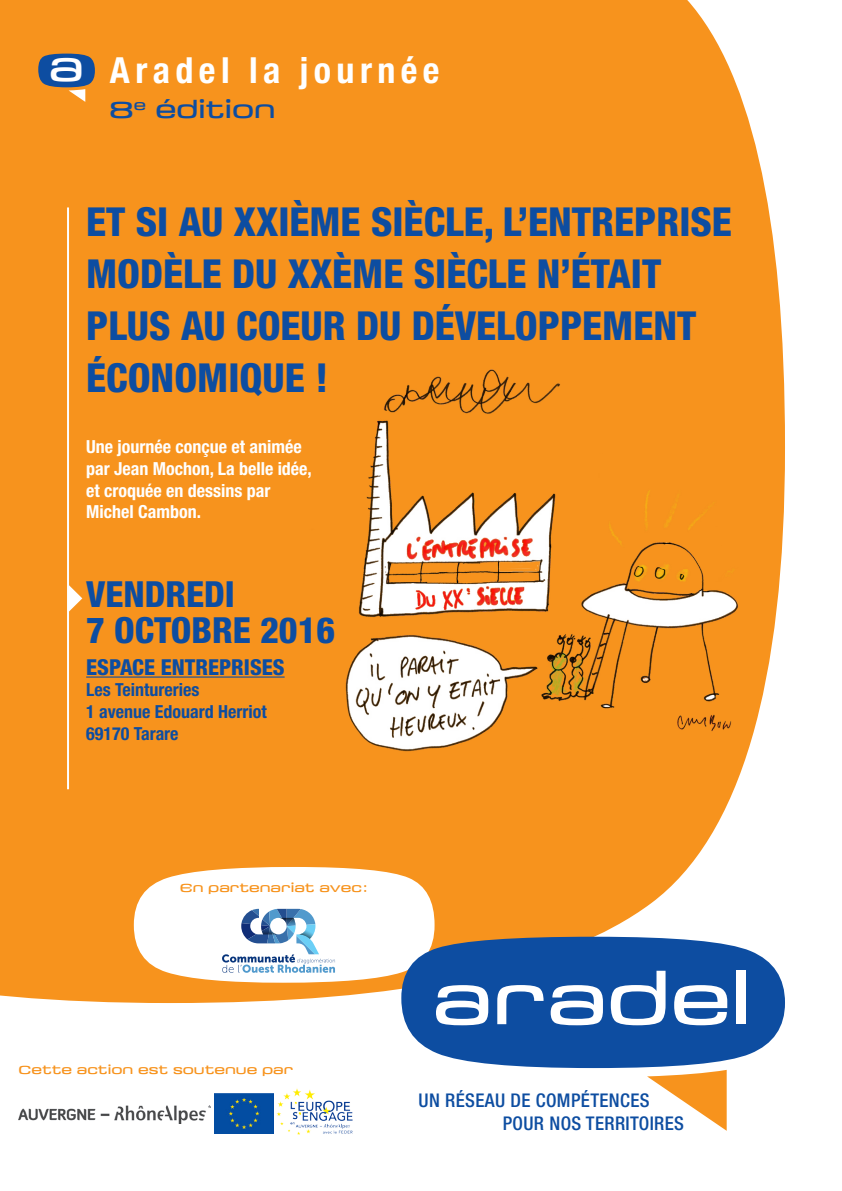
<style>
.page{position:relative;width:842px;height:1191px;background:#fff}
.page>*{position:absolute;margin:0;border:0;box-sizing:border-box;transform-origin:0 0}
.t1{font:expanded 68.4px "Saturn";color:#fff}
.t2{font:800 condensed 40px/52px "Helvetica Neue LT Std";color:#0d4da1}
.t3{font:expanded 40px "Saturn";color:#fff}
.t4{font:800 condensed 36px/36px "Helvetica Neue LT Std";color:#0d4da1}
.t5{font:700 condensed 36px "Helvetica Neue LT Std";letter-spacing:.15em;color:#fff}
.t6{font:expanded 23.8px "Saturn";color:#0d4da1}
.t7{font:800 condensed 22px "Helvetica Neue LT Std";color:#0d4da1}
.t8{font:500 condensed 19px "Helvetica Neue LT Std";letter-spacing:.02em;color:#0d4da1}
.t9{font:700 condensed 18px/21.6px "Helvetica Neue LT Std";color:#fff}
.t10{font:700 condensed 18px/21.6px "Helvetica Neue LT Std";color:#0d4da1}
.t11{font:expanded 12px "Saturn";color:#f7931d}
</style>
<div class="page">
<div style="left:0;top:0;width:783px;height:1003px;background:#f7931d"></div>
<img style="left:288px;top:357px;width:497px;height:425px">
<svg style="left:134px;top:867px;width:301px;height:115px"></svg>
<svg style="left:401px;top:936px;width:384px;height:132px;background:#2b61a9"></svg>
<svg style="left:647px;top:1069px;width:80px;height:61px"></svg>
<svg style="left:38px;top:54px;width:57px;height:48px;background:#676c76"></svg>
<hr style="left:86px;top:676px;width:199px;height:1px;background:#0d4da1">
<hr style="left:67px;top:207px;width:2px;height:582px;background:#fff">
<svg style="left:69px;top:584px;width:13px;height:28px"></svg>
<img style="left:19px;top:1106px;width:191px;height:17px">
<img style="left:215px;top:1094px;width:58px;height:39px">
<img style="left:276px;top:1088px;width:77px;height:47px">
<p class="t3" style="left:49px;top:42px;width:37px">a</p>
<p class="t5" style="left:110px;top:49px;width:331px">Aradel la journée</p>
<p class="t6" style="left:109px;top:95px;width:168px">8<sup>e</sup> édition</p>
<p class="t2" style="left:86px;top:195px;width:647px">ET SI AU XXIÈME SIÈCLE, L’ENTREPRISE<br>MODÈLE DU XXÈME SIÈCLE N’ÉTAIT<br>PLUS AU COEUR DU DÉVELOPPEMENT<br>ÉCONOMIQUE !</p>
<p class="t9" style="left:86px;top:436px;width:227px">Une journée conçue et animée par Jean Mochon, La belle idée, et croquée en dessins par<br>Michel Cambon.</p>
<p class="t4" style="left:86px;top:575px;width:250px">VENDREDI<br>7 OCTOBRE 2016</p>
<p class="t7" style="left:86px;top:653px;width:200px">ESPACE ENTREPRISES</p>
<p class="t10" style="left:86px;top:679px;width:182px">Les Teintureries<br>1 avenue Edouard Herriot</p>
<p class="t10" style="left:86px;top:722px;width:94px">69170 Tarare</p>
<p class="t11" style="left:180px;top:880px;width:189px">En partenariat avec:</p>
<p class="t11" style="left:19px;top:1062px;width:276px">Cette action est soutenue par</p>
<p class="t1" style="left:432px;top:957px;width:319px">aradel</p>
<p class="t8" style="left:419px;top:1088px;width:233px">UN RÉSEAU DE COMPÉTENCES</p>
<p class="t8" style="left:503px;top:1112px;width:183px">POUR NOS TERRITOIRES</p>
</div>
